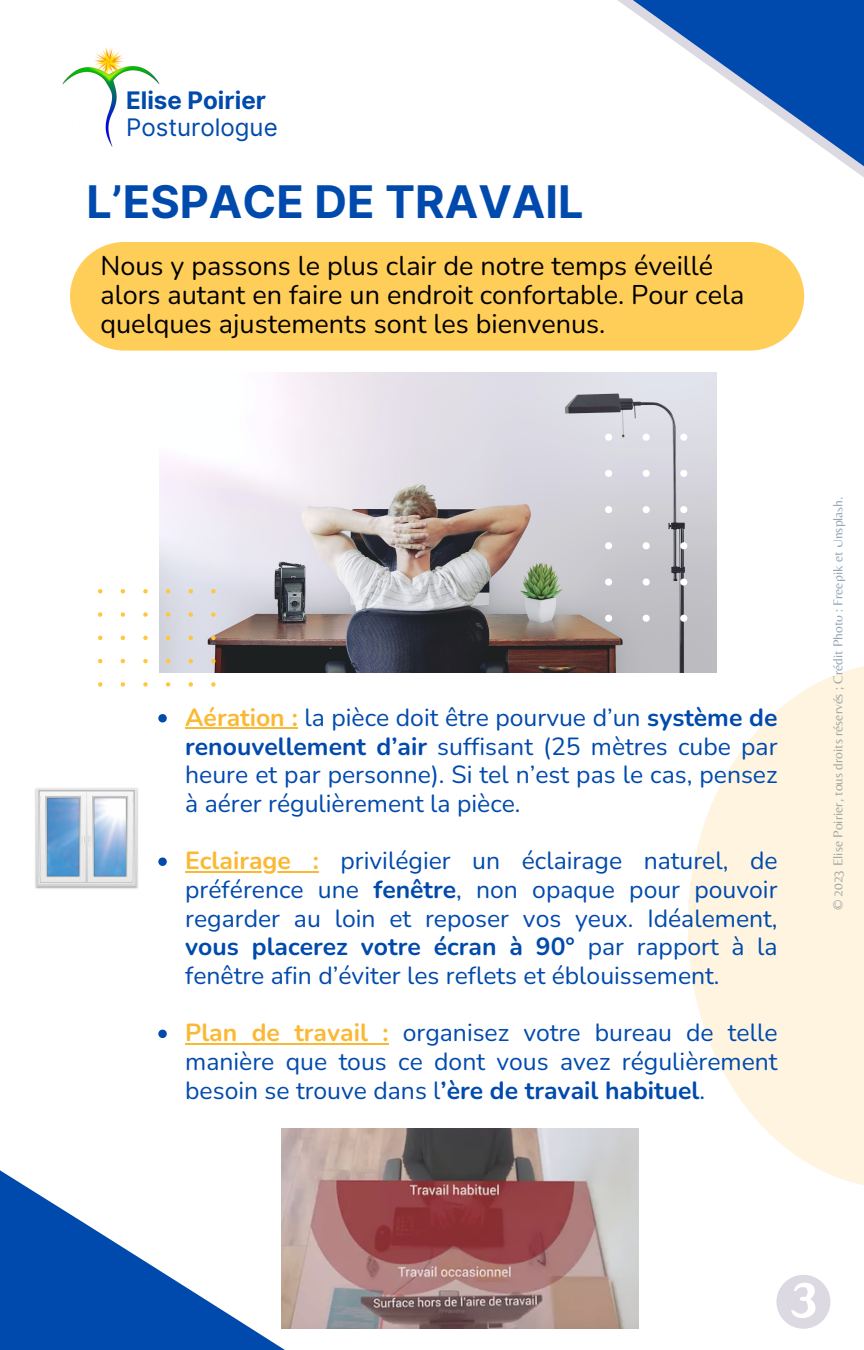
<style>
.page{position:relative;width:864px;height:1350px;background:#fff}
.page>*{position:absolute;margin:0;border:0;box-sizing:border-box;transform-origin:0 0}
.t1{font:700 45px "Inter";color:#004aad}
.t2{font:27px/28.8px "Nunito";color:#000}
.t3{font:24.75px/28.8px "Nunito";color:#004aad;text-align:justify}
.t4{font:700 24.07px "Inter";color:#004aad}
.t5{font:24.07px "Inter";color:#004aad}
.t6{font:13.5px "Belleza";color:#94a7b6}
.s1{font-weight:700;color:#fbb833}
.s2{font-weight:700}
</style>
<div class="page">
<svg style="left:0;top:1029px;width:632px;height:321px"></svg>
<svg style="left:282px;top:0;width:582px;height:373px"></svg>
<img style="left:62px;top:48px;width:98px;height:99px">
<svg style="left:688px;top:666px;width:176px;height:519px;fill:#fef4e0"></svg>
<div style="left:70px;top:242px;width:734px;height:109px;background:#ffce58;border-radius:54px"></div>
<img style="left:160px;top:373px;width:557px;height:300px">
<svg style="left:605px;top:434px;width:112px;height:188px;background:#c9c8ce"></svg>
<svg style="left:98px;top:585px;width:118px;height:102px"></svg>
<img style="left:282px;top:1129px;width:356px;height:199px">
<img style="left:35px;top:788px;width:103px;height:101px">
<svg style="left:776px;top:1275px;width:54px;height:54px"></svg>
<svg style="left:158px;top:714px;width:9px;height:9px"></svg>
<hr style="left:185px;top:728px;width:113px;height:1px;background:#fbb833">
<svg style="left:158px;top:858px;width:9px;height:8px"></svg>
<hr style="left:185px;top:871px;width:134px;height:2px;background:#fbb833">
<svg style="left:158px;top:1030px;width:9px;height:8px"></svg>
<hr style="left:185px;top:1043px;width:197px;height:2px;background:#fbb833">
<svg style="left:382px;top:1043px;width:7px;height:2px"></svg>
<p class="t4" style="left:126px;top:86px;width:142px">Elise Poirier</p>
<p class="t5" style="left:126px;top:113px;width:153px">Posturologue</p>
<p class="t1" style="left:86px;top:175px;width:499px">L’ESPACE DE TRAVAIL</p>
<p class="t2" style="left:100px;top:252px;width:645px">Nous y passons le plus clair de notre temps éveillé alors autant en faire un endroit confortable. Pour cela quelques ajustements sont les bienvenus.</p>
<p class="t3" style="left:185px;top:703px;width:594px"><span class="s1">Aération :</span> la pièce doit être pourvue d’un <span class="s2">système de renouvellement d’air</span> suffisant (25 mètres cube par heure et par personne). Si tel n’est pas le cas, pensez à aérer régulièrement la pièce.</p>
<p class="t3" style="left:185px;top:847px;width:594px"><span class="s1">Eclairage :</span> privilégier un éclairage naturel, de préférence une <span class="s2">fenêtre</span>, non opaque pour pouvoir regarder au loin et reposer vos yeux. Idéalement, <span class="s2">vous placerez votre écran à 90°</span> par rapport à la fenêtre afin d’éviter les reflets et éblouissement.</p>
<p class="t3" style="left:185px;top:1019px;width:594px"><span class="s1">Plan de travail :</span> organisez votre bureau de telle manière que tous ce dont vous avez régulièrement besoin se trouve dans l<span class="s2">’ère de travail habituel</span>.</p>
<p class="t6" style="left:830px;top:910px;width:416px;rotate:-90deg">© 2023 Elise Poirier, tous droits réservés ; Crédit Photo : Freepik et Unsplash.</p>
</div>
